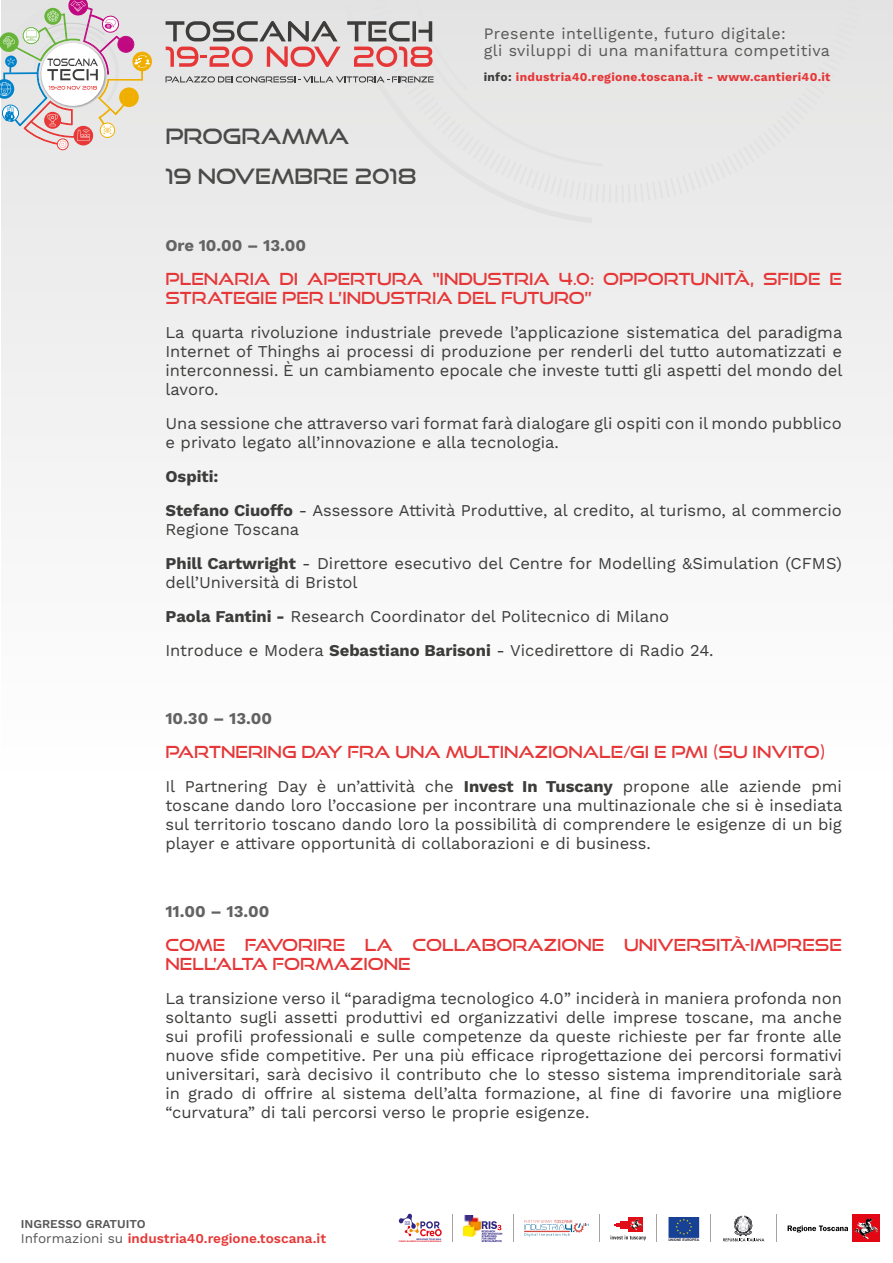
<style>
.page{position:relative;width:893px;height:1263px;background:#fff}
.page>*{position:absolute;margin:0;border:0;box-sizing:border-box;transform-origin:0 0}
.t1{font:21px/39.2px "Good Times Rg";color:#4a4a49}
.t2{font:16.5px/19px "Work Sans";color:#3c3c3b}
.t3{font:16.5px/19px "Good Times Rg";color:#e63738}
.t4{font:700 16.5px "Work Sans";color:#646363}
.t5{font:15.9px/16.6px "Work Sans";letter-spacing:.025em;color:#575756}
.t6{font:600 13.5px "Work Sans";color:#e63837}
.t7{font:700 12px "Work Sans";letter-spacing:.025em;color:#e63738}
.t8{font:600 12px "Work Sans";color:#575756}
.t9{font:700 3.3px "Arial";color:#1f1a28}
.t10{font:700 2.25px "Gotham";letter-spacing:-.005em;color:#312783;scale:1.11 1}
.t11{font:700 2.1px "Gotham";letter-spacing:-.005em;color:#e30613;scale:.91 1}
.s1{color:#3d3c3b}
.s2{font-weight:700}
.s3{font-weight:400;color:#575756}
</style>
<div class="page">
<div style="left:1px;top:0;width:892px;height:786px;background:#f5f4f5"></div>
<div style="left:345px;top:203px;width:247px;height:20px;background:#ebebeb"></div>
<svg style="left:132px;top:52px;width:20px;height:19px"></svg>
<svg style="left:0;top:0;width:150px;height:151px"></svg>
<div style="left:166px;top:0;width:697px;height:203px;background:#e7e7e6"></div>
<svg style="left:776px;top:1214px;width:1px;height:28px"></svg>
<svg style="left:710px;top:1215px;width:1px;height:27px"></svg>
<svg style="left:723px;top:1216px;width:41px;height:25px"></svg>
<div style="left:853px;top:1215px;width:27px;height:27px;background:#e30613"></div>
<img style="left:854px;top:1218px;width:24px;height:22px">
<svg style="left:788px;top:1225px;width:60px;height:7px"></svg>
<svg style="left:513px;top:1214px;width:1px;height:28px"></svg>
<svg style="left:599px;top:1214px;width:1px;height:28px"></svg>
<img style="left:464px;top:1215px;width:16px;height:21px">
<svg style="left:482px;top:1221px;width:20px;height:21px"></svg>
<svg style="left:399px;top:1213px;width:43px;height:23px"></svg>
<div style="left:668px;top:1216px;width:32px;height:22px;background:#164194"></div>
<div style="left:668px;top:1216px;width:32px;height:22px;border:1px solid #fff"></div>
<svg style="left:676px;top:1219px;width:16px;height:16px"></svg>
<div style="left:629px;top:1217px;width:14px;height:15px;background:#e20e17"></div>
<svg style="left:610px;top:1219px;width:36px;height:21px"></svg>
<svg style="left:524px;top:1220px;width:65px;height:16px"></svg>
<p class="t5" style="left:484px;top:26px;width:348px">Presente intelligente, futuro digitale:<br>gli sviluppi di una manifattura competitiva</p>
<p class="t1" style="left:165px;top:117px;width:253px">PROGRAMMA<br>19 NOVEMBRE 2018</p>
<p class="t7" style="left:484px;top:70px;width:348px"><span class="s1">info:</span> industria40.regione.toscana.it - www.cantieri40.it</p>
<p class="t4" style="left:165px;top:236px;width:142px">Ore 10.00 – 13.00</p>
<p class="t3" style="left:165px;top:270px;width:678px">PLENARIA DI APERTURA “INDUSTRIA 4.0: OPPORTUNITÀ, SFIDE E<br>STRATEGIE PER L’INDUSTRIA DEL FUTURO”</p>
<p class="t2" style="left:165px;top:324px;width:679px;text-align:justify">La quarta rivoluzione industriale prevede l’applicazione sistematica del paradigma Internet of Thinghs ai processi di produzione per renderli del tutto automatizzati e interconnessi. È un cambiamento epocale che investe tutti gli aspetti del mondo del lavoro.</p>
<p class="t2" style="left:165px;top:415px;width:678px">Una sessione che attraverso vari format farà dialogare gli ospiti con il mondo pubblico e privato legato all’innovazione e alla tecnologia.</p>
<p class="t2" style="left:165px;top:460px;width:678px;line-height:33.9px"><span class="s2">Ospiti:<br>Stefano Ciuoffo</span> - Assessore Attività Produttive, al credito, al turismo, al commercio</p>
<p class="t2" style="left:165px;top:513px;width:678px;line-height:33.9px">Regione Toscana<br><span class="s2">Phill Cartwright</span> - Direttore esecutivo del Centre for Modelling &amp;Simulation (CFMS)</p>
<p class="t2" style="left:165px;top:566px;width:550px;line-height:33.9px">dell’Università di Bristol<br><span class="s2">Paola Fantini -</span> Research Coordinator del Politecnico di Milano<br>Introduce e Modera <span class="s2">Sebastiano Barisoni</span> - Vicedirettore di Radio 24.</p>
<p class="t4" style="left:165px;top:709px;width:108px">10.30 – 13.00</p>
<p class="t3" style="left:165px;top:742px;width:662px">PARTNERING DAY FRA UNA MULTINAZIONALE/GI E PMI (SU INVITO)</p>
<p class="t2" style="left:165px;top:778px;width:678px;text-align:justify">Il Partnering Day è un’attività che <span class="s2">Invest In Tuscany</span> propone alle aziende pmi toscane dando loro l’occasione per incontrare una multinazionale che si è insediata sul territorio toscano dando loro la possibilità di comprendere le esigenze di un big player e attivare opportunità di collaborazioni e di business.</p>
<p class="t4" style="left:165px;top:902px;width:106px">11.00 – 13.00</p>
<p class="t3" style="left:165px;top:935px;width:678px">COME FAVORIRE LA COLLABORAZIONE UNIVERSITÀ-IMPRESE<br>NELL’ALTA FORMAZIONE</p>
<p class="t2" style="left:165px;top:989px;width:678px;text-align:justify">La transizione verso il “paradigma tecnologico 4.0” inciderà in maniera profonda non soltanto sugli assetti produttivi ed organizzativi delle imprese toscane, ma anche sui profili professionali e sulle competenze da queste richieste per far fronte alle nuove sfide competitive. Per una più efficace riprogettazione dei percorsi formativi universitari, sarà decisivo il contributo che lo stesso sistema imprenditoriale sarà in grado di offrire al sistema dell’alta formazione, al fine di favorire una migliore “curvatura” di tali percorsi verso le proprie esigenze.</p>
<p class="t8" style="left:21px;top:1217px;width:126px">INGRESSO GRATUITO</p>
<p class="t6" style="left:21px;top:1231px;width:307px"><span class="s3">Informazioni su</span> industria40.regione.toscana.it</p>
<p class="t11" style="left:399px;top:1240px;width:48px">FONDO EUROPEO DI SVILUPPO REGIONALE</p>
<p class="t10" style="left:416px;top:1238px;width:24px">REGIONE TOSCANA</p>
<p class="t9" style="left:668px;top:1238px;width:32px">UNIONE EUROPEA</p>
</div>
